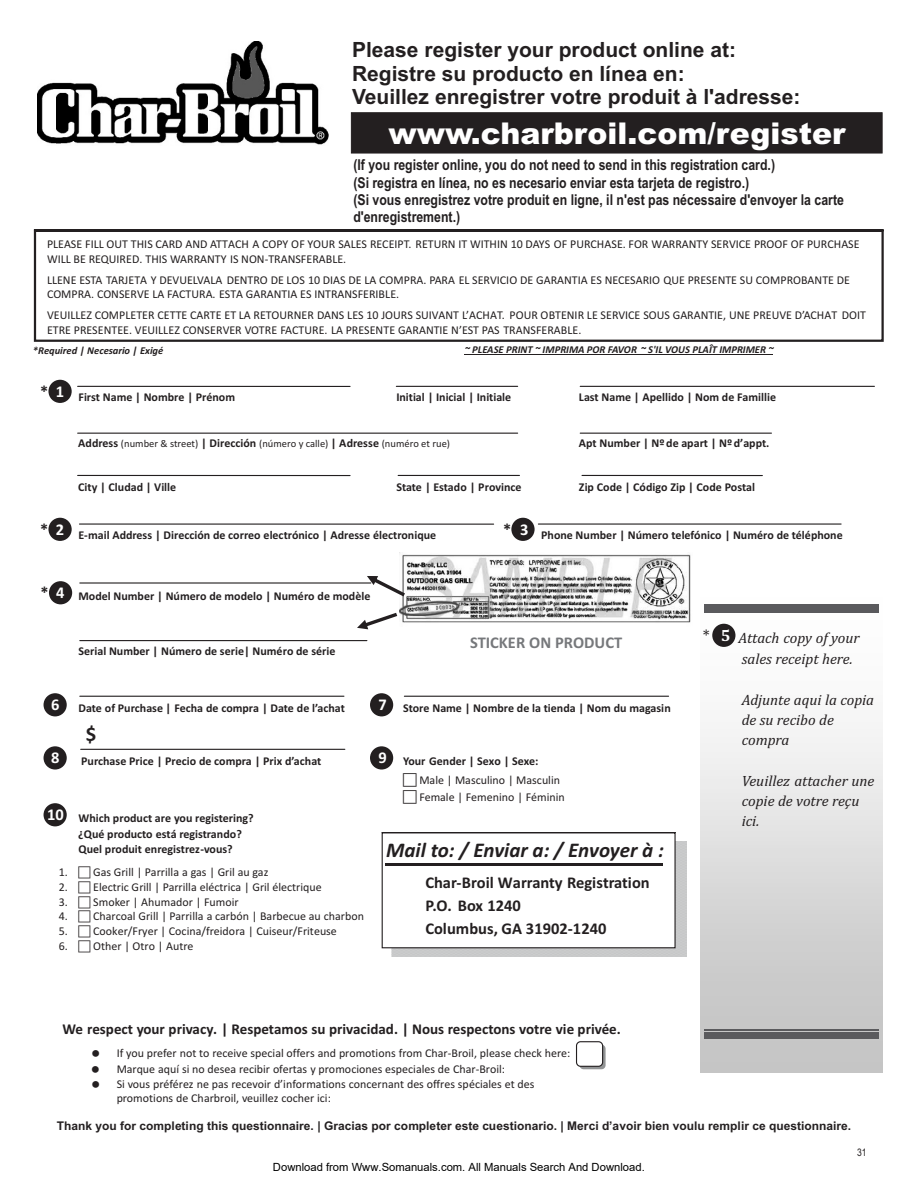
<style>
.page{position:relative;width:918px;height:1188px;background:#fff}
.page>*{position:absolute;margin:0;border:0;box-sizing:border-box;transform-origin:0 0}
.t1{font:900 30px "Arial";color:#fff}
.t2{font:700 21px/23.4px "Arial";color:#231f20}
.t3{font:italic 700 21px "Calibri";color:#231f20}
.t4{font:700 21px "Calibri";color:#231f20}
.t5{font:700 16.5px/23.1px "Calibri";color:#231f20}
.t6{font:700 16.5px "Calibri";color:#76787b}
.t7{font:700 16.5px "Calibri";color:#fff}
.t8{font:16.5px "Cambria";color:#231f20}
.t9{font:700 15px/17.1px "Arial Narrow";color:#231f20}
.t10{font:italic 15px/20.2px "Cambria";color:#231f20}
.t11{font:700 15px "Calibri";color:#231f20}
.t12{font:12px/15.1px "Calibri";color:#231f20}
.t13{font:700 12px/15.9px "Calibri";color:#231f20}
.t14{font:700 12px "Arial";color:#231f20}
.t15{font:11.25px "Arial";color:#000}
.t16{font:italic 700 10.5px "Calibri";color:#231f20}
.t17{font:10.5px "Calibri";color:#231f20}
.t18{font:10.5px "Arial Narrow";color:#231f20}
.s1{color:#fff}
.s2{font-weight:700;font-size:12px}
.s3{font-weight:700;color:#fff}
</style>
<div class="page">
<svg style="left:33px;top:229px;width:851px;height:113px"></svg>
<div style="left:579px;top:1045px;width:27px;height:24px;background:linear-gradient(to bottom,#757677,#8d8f90);border-radius:4px"></div>
<div style="left:577px;top:1042px;width:26px;height:24px;background:#fff;border-radius:4px"></div>
<div style="left:576px;top:1041px;width:27px;height:26px;border:1px solid #231f20;border-radius:4px"></div>
<img style="left:700px;top:611px;width:183px;height:461px">
<div style="left:704px;top:604px;width:175px;height:7px;background:#5a5a5d"></div>
<hr style="left:704px;top:612px;width:175px;height:1px;background:#5a5a5d">
<div style="left:704px;top:1032px;width:175px;height:6px;background:#5a5a5d"></div>
<hr style="left:704px;top:1030px;width:175px;height:1px;background:#5a5a5d">
<hr style="left:80px;top:582px;width:291px;height:2px;background:#231f20">
<hr style="left:80px;top:640px;width:287px;height:1px;background:#231f20">
<hr style="left:78px;top:386px;width:272px;height:1px;background:#231f20">
<hr style="left:580px;top:386px;width:294px;height:1px;background:#231f20">
<hr style="left:396px;top:386px;width:122px;height:1px;background:#231f20">
<hr style="left:78px;top:433px;width:440px;height:1px;background:#231f20">
<hr style="left:580px;top:433px;width:191px;height:1px;background:#231f20">
<hr style="left:78px;top:475px;width:272px;height:1px;background:#231f20">
<hr style="left:582px;top:475px;width:180px;height:1px;background:#231f20">
<hr style="left:398px;top:475px;width:121px;height:1px;background:#231f20">
<hr style="left:79px;top:523px;width:415px;height:2px;background:#231f20">
<hr style="left:538px;top:523px;width:303px;height:2px;background:#231f20">
<hr style="left:80px;top:696px;width:264px;height:1px;background:#231f20">
<hr style="left:81px;top:749px;width:264px;height:1px;background:#231f20">
<hr style="left:404px;top:696px;width:265px;height:1px;background:#231f20">
<hr style="left:464px;top:354px;width:308px;height:1px;background:#231f20">
<img style="left:400px;top:554px;width:291px;height:69px">
<svg style="left:367px;top:576px;width:38px;height:20px"></svg>
<svg style="left:357px;top:613px;width:40px;height:16px"></svg>
<div style="left:351px;top:112px;width:532px;height:41px;background:#231f20;border:1px solid #231f20"></div>
<img style="left:38px;top:42px;width:291px;height:103px">
<svg style="left:381px;top:832px;width:295px;height:117px"></svg>
<div style="left:44px;top:803px;width:23px;height:23px;background:#231f20;border-radius:50%"></div>
<div style="left:44px;top:746px;width:23px;height:24px;background:#231f20;border-radius:50%"></div>
<div style="left:44px;top:693px;width:23px;height:23px;background:#231f20;border-radius:50%"></div>
<div style="left:49px;top:581px;width:23px;height:23px;background:#231f20;border-radius:50%"></div>
<div style="left:48px;top:518px;width:24px;height:23px;background:#231f20;border-radius:50%"></div>
<div style="left:48px;top:380px;width:24px;height:23px;background:#231f20;border-radius:50%"></div>
<div style="left:370px;top:693px;width:23px;height:23px;background:#231f20;border-radius:50%"></div>
<div style="left:370px;top:746px;width:23px;height:24px;background:#231f20;border-radius:50%"></div>
<div style="left:511px;top:518px;width:24px;height:23px;background:#231f20;border-radius:50%"></div>
<div style="left:712px;top:624px;width:23px;height:23px;background:#231f20;border-radius:50%"></div>
<h2 class="t2" style="left:352px;top:40px;width:450px">Please register your product online at:<br>Registre su producto en línea en:<br>Veuillez enregistrer votre produit à l'adresse:</h2>
<h1 class="t1" style="left:389px;top:122px;width:458px">www.charbroil.com/register</h1>
<p class="t9" style="left:353px;top:158px;width:492px">(If you register online, you do not need to send in this registration card.)<br>(Si registra en línea, no es necesario enviar esta tarjeta de registro.)<br>(Si vous enregistrez votre produit en ligne, il n'est pas nécessaire d'envoyer la carte d'enregistrement.)</p>
<p class="t12" style="left:47px;top:238px;width:814px;line-height:14.5px">PLEASE FILL OUT THIS CARD AND ATTACH A COPY OF YOUR SALES RECEIPT. RETURN IT WITHIN 10 DAYS OF PURCHASE. FOR WARRANTY SERVICE PROOF OF PURCHASE<br>WILL BE REQUIRED. THIS WARRANTY IS NON‐TRANSFERABLE.</p>
<p class="t12" style="left:47px;top:273px;width:805px;line-height:14.5px">LLENE ESTA TARJETA Y DEVUELVALA DENTRO DE LOS 10 DIAS DE LA COMPRA. PARA EL SERVICIO DE GARANTIA ES NECESARIO QUE PRESENTE SU COMPROBANTE DE<br>COMPRA. CONSERVE LA FACTURA. ESTA GARANTIA ES INTRANSFERIBLE.</p>
<p class="t12" style="left:47px;top:309px;width:820px;line-height:14.7px">VEUILLEZ COMPLETER CETTE CARTE ET LA RETOURNER DANS LES 10 JOURS SUIVANT L’ACHAT. POUR OBTENIR LE SERVICE SOUS GARANTIE, UNE PREUVE D’ACHAT DOIT<br>ETRE PRESENTEE. VEUILLEZ CONSERVER VOTRE FACTURE. LA PRESENTE GARANTIE N’EST PAS TRANSFERABLE.</p>
<p class="t16" style="left:33px;top:346px;width:132px">*Required | Necesario | Exigé</p>
<p class="t16" style="left:465px;top:345px;width:310px">~ PLEASE PRINT ~ IMPRIMA POR FAVOR ~ S'IL VOUS PLAÎT IMPRIMER ~</p>
<h3 class="t5" style="left:40px;top:381px;width:25px">* <span class="s1">1</span></h3>
<h3 class="t5" style="left:40px;top:519px;width:25px">* <span class="s1">2</span></h3>
<p class="t13" style="left:79px;top:390px;width:158px">First Name | Nombre | Prénom</p>
<p class="t13" style="left:396px;top:390px;width:116px">Initial | Inicial | Initiale</p>
<p class="t13" style="left:579px;top:390px;width:199px">Last Name | Apellido | Nom de Famillie</p>
<p class="t17" style="left:78px;top:439px;width:373px"><span class="s2">Address</span> (number &amp; street) <span class="s2">| Dirección</span> (número y calle) <span class="s2">| Adresse</span> (numéro et rue)</p>
<p class="t13" style="left:579px;top:436px;width:192px">Apt Number | Nº de apart | Nº d’appt.</p>
<p class="t13" style="left:78px;top:480px;width:99px">City | Cludad | Ville</p>
<p class="t13" style="left:396px;top:480px;width:127px">State | Estado | Province</p>
<p class="t13" style="left:579px;top:480px;width:177px">Zip Code | Código Zip | Code Postal</p>
<p class="t13" style="left:79px;top:528px;width:359px">E‐mail Address | Dirección de correo electrónico | Adresse électronique</p>
<p class="t13" style="left:541px;top:528px;width:303px">Phone Number | Número telefónico | Numéro de téléphone</p>
<h3 class="t5" style="left:503px;top:519px;width:27px">* <span class="s1">3</span></h3>
<h3 class="t5" style="left:41px;top:583px;width:25px">* <span class="s1">4</span></h3>
<p class="t13" style="left:79px;top:589px;width:293px">Model Number | Número de modelo | Numéro de modèle</p>
<h3 class="t7" style="left:51px;top:698px;width:10px">6</h3>
<p class="t13" style="left:79px;top:644px;width:259px">Serial Number | Número de serie| Numéro de série</p>
<h3 class="t6" style="left:470px;top:636px;width:154px">STICKER ON PRODUCT</h3>
<h3 class="t7" style="left:379px;top:698px;width:10px">7</h3>
<p class="t13" style="left:79px;top:701px;width:268px">Date of Purchase | Fecha de compra | Date de l’achat</p>
<p class="t13" style="left:403px;top:701px;width:269px">Store Name | Nombre de la tienda | Nom du magasin</p>
<h2 class="t4" style="left:86px;top:726px;width:12px">$</h2>
<h3 class="t7" style="left:51px;top:751px;width:10px">8</h3>
<h3 class="t7" style="left:379px;top:751px;width:10px">9</h3>
<p class="t13" style="left:81px;top:754px;width:242px">Purchase Price | Precio de compra | Prix d’achat</p>
<p class="t13" style="left:403px;top:754px;width:137px">Your Gender | Sexo | Sexe:</p>
<p class="t12" style="left:419px;top:773px;width:147px;line-height:16.8px">Male | Masculino | Masculin<br>Female | Femenino | Féminin</p>
<p class="t13" style="left:78px;top:811px;width:177px">Which product are you registering? ¿Qué producto está registrando?</p>
<p class="t13" style="left:79px;top:842px;width:156px">Quel produit enregistrez‐vous?</p>
<p class="t12" style="left:59px;top:866px;width:211px">1. Gas Grill | Parrilla a gas | Gril au gaz</p>
<p class="t12" style="left:59px;top:880px;width:264px">2. Electric Grill | Parrilla eléctrica | Gril électrique</p>
<p class="t12" style="left:59px;top:895px;width:181px">3. Smoker | Ahumador | Fumoir</p>
<p class="t12" style="left:59px;top:910px;width:307px">4. Charcoal Grill | Parrilla a carbón | Barbecue au charbon</p>
<p class="t12" style="left:59px;top:924px;width:280px">5. Cooker/Fryer | Cocina/freidora | Cuiseur/Friteuse</p>
<p class="t12" style="left:59px;top:939px;width:136px">6. Other | Otro | Autre</p>
<h3 class="t7" style="left:47px;top:808px;width:18px">10</h3>
<h2 class="t3" style="left:386px;top:841px;width:279px">Mail to: / Enviar a: / Envoyer à :</h2>
<h3 class="t5" style="left:425px;top:872px;width:226px">Char‐Broil Warranty Registration<br>P.O. Box 1240<br>Columbus, GA 31902‐1240</h3>
<p class="t11" style="left:63px;top:1023px;width:560px">We respect your privacy. | Respetamos su privacidad. | Nous respectons votre vie privée.</p>
<p class="t12" style="left:117px;top:1047px;width:455px">If you prefer not to receive special offers and promotions from Char‐Broil, please check here:<br>Marque aquí si no desea recibir ofertas y promociones especiales de Char‐Broil:<br>Si vous préférez ne pas recevoir d’informations concernant des offres spéciales et des promotions de Charbroil, veuillez cocher ici:</p>
<h3 class="t8" style="left:703px;top:628px;width:29px">* <span class="s3">5</span></h3>
<p class="t10" style="left:738px;top:629px;width:123px;line-height:20.9px">Attach copy of your sales receipt here.</p>
<p class="t10" style="left:742px;top:690px;width:134px">Adjunte aqui la copia de su recibo de compra</p>
<p class="t10" style="left:742px;top:771px;width:134px">Veuillez attacher une copie de votre reçu ici.</p>
<p class="t14" style="left:57px;top:1121px;width:796px">Thank you for completing this questionnaire. | Gracias por completer este cuestionario. | Merci d’avoir bien voulu remplir ce questionnaire.</p>
<p class="t15" style="left:273px;top:1160px;width:373px">Download from Www.Somanuals.com. All Manuals Search And Download.</p>
<p class="t18" style="left:857px;top:1148px;width:11px">31</p>
</div>
